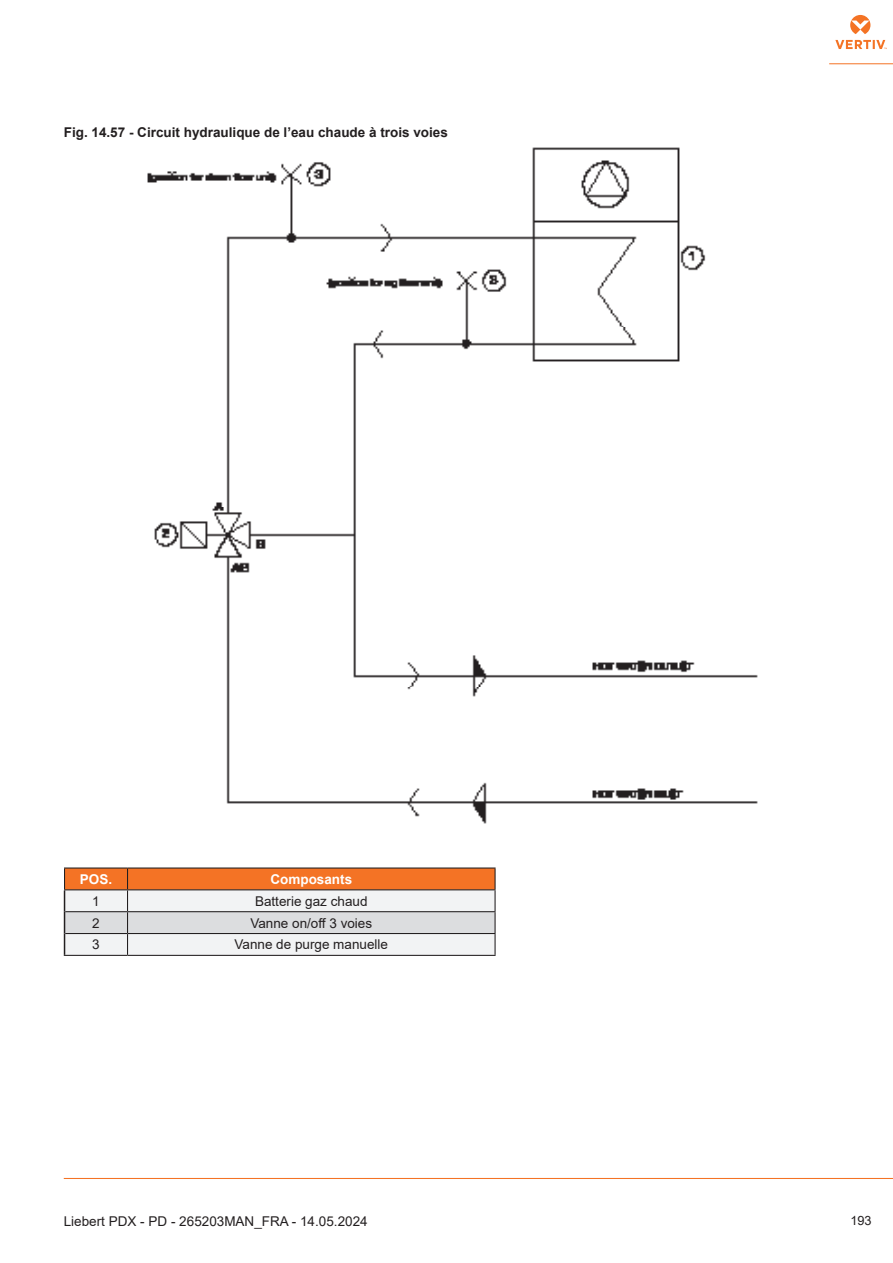
<style>
.page{position:relative;width:893px;height:1263px;background:#fff}
.page>*{position:absolute;margin:0;border:0;box-sizing:border-box;transform-origin:0 0}
.body_text{font:13.5px "Arial";color:#231f20}
.body_text-2{font:700 13.5px "Arial";color:#231f20}
.Head_table_text{font:700 13.5px "Arial";color:#fff}
.t1{font:12.75px "Arial";color:#231f20}
</style>
<div class="page">
<svg style="left:835px;top:15px;width:52px;height:34px"></svg>
<hr style="left:64px;top:1178px;width:829px;height:1px;background:#f47325">
<hr style="left:829px;top:64px;width:64px;height:1px;background:#f47325">
<hr style="left:64px;top:867px;width:64px;height:1px;background:#231f20">
<hr style="left:128px;top:867px;width:368px;height:1px;background:#231f20">
<hr style="left:494px;top:868px;width:2px;height:21px;background:#231f20">
<hr style="left:128px;top:889px;width:368px;height:1px;background:#231f20">
<hr style="left:494px;top:890px;width:2px;height:21px;background:#231f20">
<hr style="left:128px;top:911px;width:368px;height:1px;background:#231f20">
<hr style="left:494px;top:912px;width:2px;height:21px;background:#231f20">
<hr style="left:128px;top:933px;width:368px;height:1px;background:#231f20">
<hr style="left:494px;top:934px;width:2px;height:21px;background:#231f20">
<hr style="left:64px;top:955px;width:64px;height:1px;background:#231f20">
<hr style="left:128px;top:955px;width:368px;height:1px;background:#231f20">
<svg style="left:64px;top:868px;width:431px;height:87px"></svg>
<img style="left:147px;top:147px;width:611px;height:677px">
<p class="body_text-2" style="left:64px;top:123px;width:386px">Fig. 14.57 - Circuit hydraulique de l’eau chaude à trois voies</p>
<p class="Head_table_text" style="left:80px;top:870px;width:34px">POS.</p>
<p class="Head_table_text" style="left:270px;top:870px;width:83px">Composants</p>
<p class="body_text" style="left:92px;top:892px;width:9px">1</p>
<p class="body_text" style="left:255px;top:892px;width:114px">Batterie gaz chaud</p>
<p class="body_text" style="left:92px;top:913px;width:9px">2</p>
<p class="body_text" style="left:250px;top:913px;width:123px">Vanne on/off 3 voies</p>
<p class="body_text" style="left:92px;top:935px;width:9px">3</p>
<p class="body_text" style="left:234px;top:935px;width:155px">Vanne de purge manuelle</p>
<p class="body_text" style="left:64px;top:1211px;width:305px">Liebert PDX - PD - 265203MAN_FRA - 14.05.2024</p>
<p class="t1" style="left:850px;top:1212px;width:23px">193</p>
</div>
